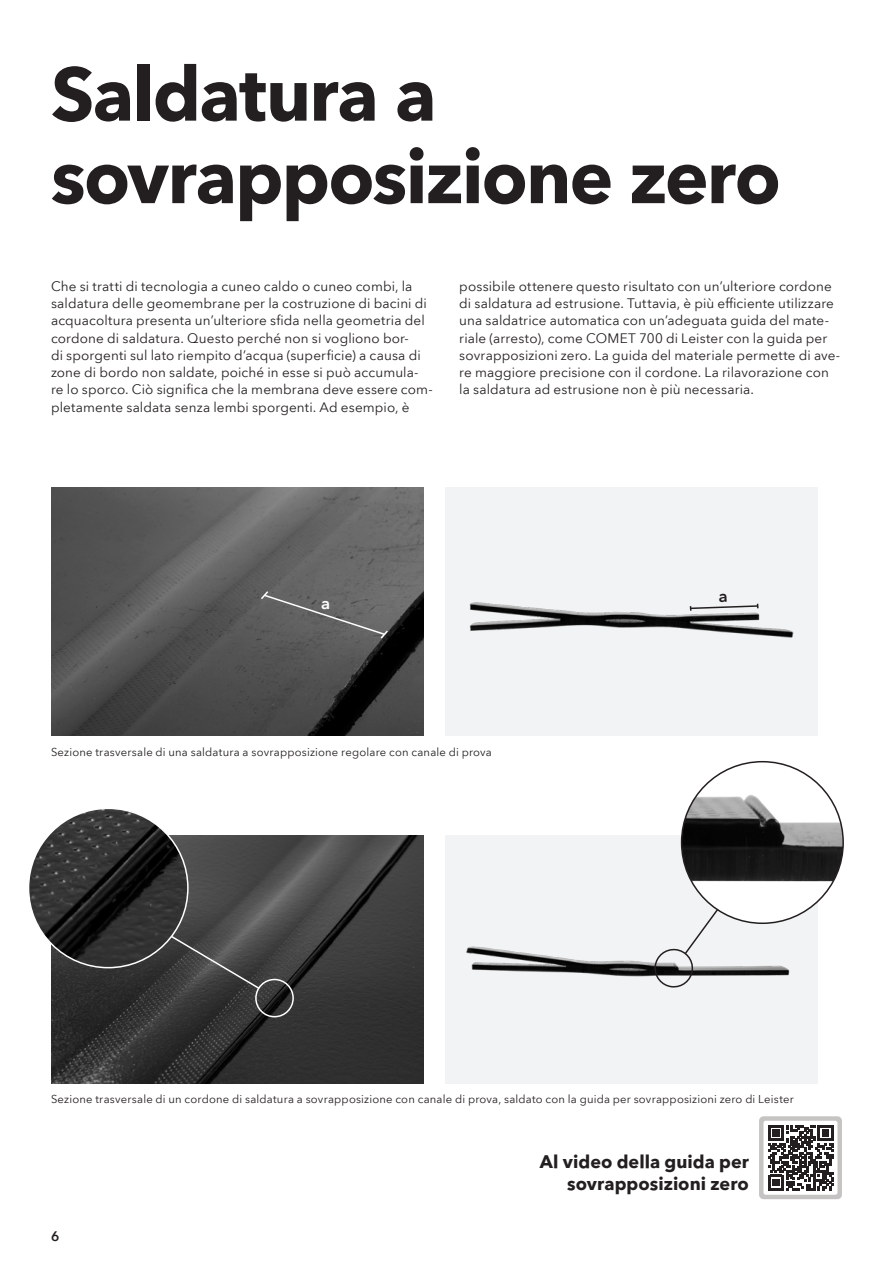
<style>
.page{position:relative;width:893px;height:1263px;background:#fff}
.page>*{position:absolute;margin:0;border:0;box-sizing:border-box;transform-origin:0 0}
.H1_Haupttitel{font:700 75px/82.5px "Avenir Next World";letter-spacing:-.025em;color:#231f20}
.H4_Zwischentitel{font:700 18px/22.5px "Avenir Next World";color:#231f20;text-align:right}
.t1{font:600 16.5px "Avenir Next World";color:#fff}
.Fliesstext{font:13.5px/17.2px "Avenir Next World";letter-spacing:.01em;color:#231f20}
.t2{font:600 13.5px "Avenir Next World";color:#231f20}
.Zitatgeber{font:11.25px "Avenir Next World";letter-spacing:.015em;color:#231f20}
</style>
<div class="page">
<svg style="left:759px;top:1116px;width:83px;height:83px"></svg>
<div style="left:763px;top:1121px;width:74px;height:74px;background:#fff;border-radius:2px"></div>
<svg style="left:768px;top:1125px;width:65px;height:65px"></svg>
<div style="left:445px;top:487px;width:372px;height:248px;background:#f2f3f4"></div>
<img style="left:52px;top:487px;width:372px;height:248px">
<img style="left:469px;top:602px;width:325px;height:36px">
<svg style="left:259px;top:590px;width:130px;height:50px;background:#686868"></svg>
<div style="left:445px;top:836px;width:372px;height:248px;background:#f2f3f4"></div>
<img style="left:52px;top:836px;width:372px;height:248px">
<img style="left:466px;top:852px;width:337px;height:125px">
<img style="left:29px;top:808px;width:159px;height:160px;border-radius:80px">
<div style="left:255px;top:979px;width:39px;height:38px;border:2px solid #fff;border-radius:50%"></div>
<svg style="left:169px;top:934px;width:92px;height:56px;background:#4a4a4a"></svg>
<img style="left:682px;top:762px;width:161px;height:161px;border-radius:81px">
<svg style="left:654px;top:907px;width:66px;height:81px"></svg>
<svg style="left:689px;top:602px;width:70px;height:9px"></svg>
<p class="H1_Haupttitel" style="left:51px;top:54px;width:731px">Saldatura a sovrapposizione zero</p>
<p class="Fliesstext" style="left:51px;top:278px;width:383px">Che si tratti di tecnologia a cuneo caldo o cuneo combi, la saldatura delle geomembrane per la costruzione di bacini di acquacoltura presenta un’ulteriore sfida nella geometria del cordone di saldatura. Questo perché non si vogliono bor-<br>di sporgenti sul lato riempito d’acqua (superficie) a causa di zone di bordo non saldate, poiché in esse si può accumula&shy;re lo sporco. Ciò significa che la membrana deve essere com&shy;pletamente saldata senza lembi sporgenti. Ad esempio, è</p>
<p class="Fliesstext" style="left:459px;top:278px;width:382px">possibile ottenere questo risultato con un’ulteriore cordone di saldatura ad estrusione. Tuttavia, è più efficiente utilizzare una saldatrice automatica con un’adeguata guida del mate&shy;riale (arresto), come COMET 700 di Leister con la guida per sovrapposizioni zero. La guida del materiale permette di ave&shy;re maggiore precisione con il cordone. La rilavorazione con la saldatura ad estrusione non è più necessaria.</p>
<p class="t1" style="left:321px;top:594px;width:11px">a</p>
<p class="Zitatgeber" style="left:51px;top:743px;width:442px">Sezione trasversale di una saldatura a sovrapposizione regolare con canale di prova</p>
<p class="Zitatgeber" style="left:51px;top:1090px;width:744px">Sezione trasversale di un cordone di saldatura a sovrapposizione con canale di prova, saldato con la guida per sovrapposizioni zero di Leister</p>
<p class="t2" style="left:51px;top:1229px;width:10px">6</p>
<p class="H4_Zwischentitel" style="left:540px;top:1150px;width:211px">Al video della guida per sovrapposizioni zero</p>
</div>
